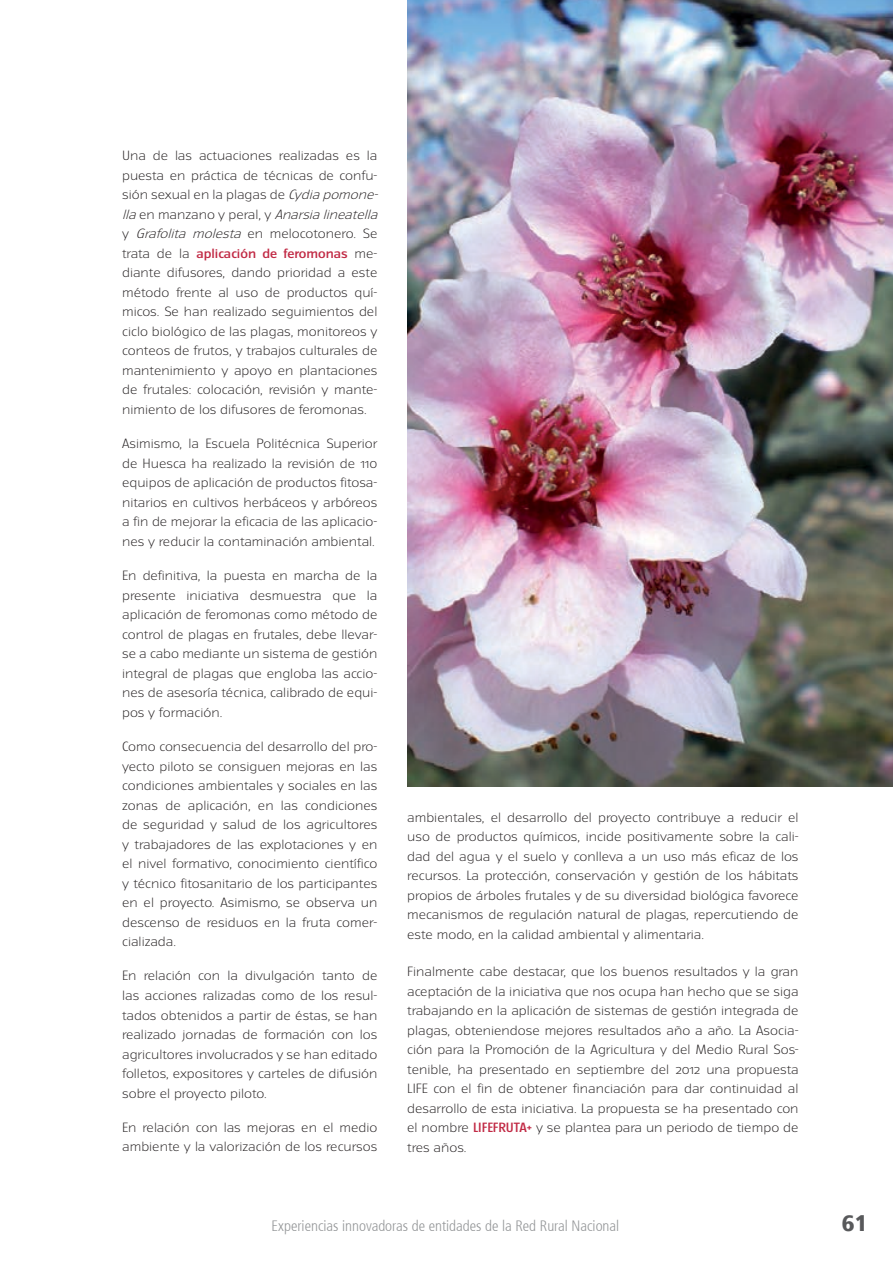
<style>
.page{position:relative;width:893px;height:1261px;background:#fff}
.page>*{position:absolute;margin:0;border:0;box-sizing:border-box;transform-origin:0 0}
.t1{font:900 condensed 22.5px "Frutiger 77";color:#58595b;scale:1.1 1}
.t2{font:300 condensed 15px "Frutiger 47";color:#949698}
.t3{font:300 12px/19.5px "Turmino";color:#231f20;text-align:justify;scale:1.1 1}
.s1{font-style:italic}
.s2{font-weight:500;color:#c12a45}
</style>
<div class="page">
<img style="left:407px;top:0;width:485px;height:787px">
<p class="t3" style="left:122px;top:146px;width:237px;text-align:left">Una de las actuaciones realizadas es la puesta en práctica de técnicas de confu&shy;sión sexual en la plagas de <span class="s1">Cydia pomone&shy;lla</span> e n m a n z a n o y p e ra l , y <span class="s1">Anarsia lineatella </span>y <span class="s1">Grafolita molesta</span> e n m e l o co t o n e ro. S e trata de la <span class="s2">aplicación de feromonas</span> me&shy;diante difusores, dando prioridad a este método frente al uso de productos quí&shy;micos. Se han realizado seguimientos del ciclo biológico de las plagas, monitoreos y conteos de frutos, y trabajos culturales de mantenimiento y apoyo en plantaciones de frutales: colocación, revisión y mante&shy;nimiento de los difusores de feromonas.</p>
<p class="t3" style="left:122px;top:434px;width:233px">Asimismo, la Escuela Politécnica Superior de Huesca ha realizado la revisión de 110 equipos de aplicación de productos fitosa&shy;nitarios en cultivos herbáceos y arbóreos a fin de mejorar la eficacia de las aplicacio&shy;nes y reducir la contaminación ambiental.</p>
<p class="t3" style="left:122px;top:566px;width:233px">En definitiva, la puesta en marcha de la presente iniciativa desmuestra que la aplicación de feromonas como método de control de plagas en frutales, debe llevar&shy;se a cabo mediante un sistema de gestión integral de plagas que engloba las accio&shy;nes de asesoría técnica, calibrado de equi&shy;pos y formación.</p>
<p class="t3" style="left:122px;top:737px;width:233px">Como consecuencia del desarrollo del pro&shy;yecto piloto se consiguen mejoras en las condiciones ambientales y sociales en las zonas de aplicación, en las condiciones de seguridad y salud de los agricultores y trabajadores de las explotaciones y en el nivel formativo, conocimiento científico y técnico fitosanitario de los participantes en el proyecto. Asimismo, se observa un descenso de residuos en la fruta comer&shy;cializada.</p>
<p class="t3" style="left:122px;top:966px;width:233px">En relación con la divulgación tanto de las acciones ralizadas como de los resul&shy;tados obtenidos a partir de éstas, se han realizado jornadas de formación con los agricultores involucrados y se han editado folletos, expositores y carteles de difusión sobre el proyecto piloto.</p>
<p class="t3" style="left:122px;top:1118px;width:233px">En relación con las mejoras en el medio ambiente y la valorización de los recursos</p>
<p class="t3" style="left:407px;top:807px;width:357px">ambientales, el desarrollo del proyecto contribuye a reducir el uso de productos químicos, incide positivamente sobre la cali&shy;dad del agua y el suelo y conlleva a un uso más eficaz de los recursos. La protección, conservación y gestión de los hábitats propios de árboles frutales y de su diversidad biológica favorece mecanismos de regulación natural de plagas, repercutiendo de este modo, en la calidad ambiental y alimentaria.</p>
<p class="t3" style="left:407px;top:962px;width:357px">Finalmente cabe destacar, que los buenos resultados y la gran aceptación de la iniciativa que nos ocupa han hecho que se siga trabajando en la aplicación de sistemas de gestión integrada de plagas, obteniendose mejores resultados año a año. La Asocia&shy;ción para la Promoción de la Agricultura y del Medio Rural Sos&shy;tenible, ha presentado en septiembre del 2012 una propuesta LIFE con el fin de obtener financiación para dar continuidad al desarrollo de esta iniciativa. La propuesta se ha presentado con el nombre <span class="s2">LIFEFRUTA+</span> y se plantea para un periodo de tiempo de tres años.</p>
<p class="t2" style="left:271px;top:1217px;width:349px">Experiencias innovadoras de entidades de la Red Rural Nacional</p>
<h1 class="t1" style="left:841px;top:1209px;width:25px">61</h1>
</div>
